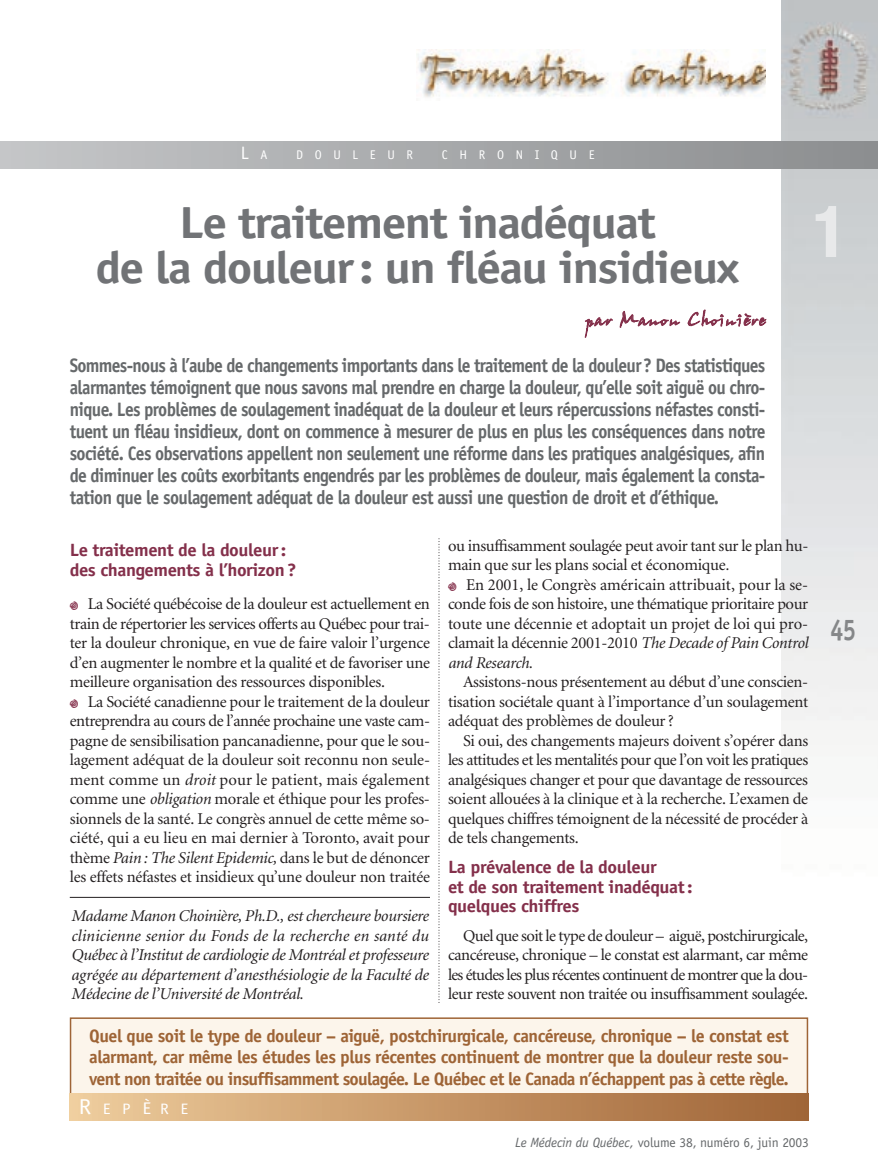
<style>
.page{position:relative;width:878px;height:1175px;background:#fff}
.page>*{position:absolute;margin:0;border:0;box-sizing:border-box;transform-origin:0 0}
.t1{font:700 condensed 72px "Helvetica Neue";color:#e8e9ea}
.t2{font:700 45px/45px "Officina Sans";letter-spacing:-.035em;color:#717376;text-align:center;scale:1.1 1}
.t3{font:700 30px "Officina Sans";color:#858789;scale:.8 1}
.t4{font:700 19.5px/22px "Officina Sans";letter-spacing:-.035em;color:#66696b;text-align:justify;scale:.9 1}
.t5{font:700 18px/21.8px "Officina Sans";letter-spacing:-.04em;color:#9e6436;text-align:justify}
.t6{font:18px "John Handy Plain";letter-spacing:.045em;color:#84304b}
.t7{font:18px "Officina Sans";color:#fff}
.t8{font:700 17.85px/19.5px "Officina Sans";letter-spacing:-.025em;color:#84304b;scale:1.05 1}
.t9{font:16.5px/19.5px "Minion";letter-spacing:-.015em;color:#231f20;text-align:justify}
.t10{font:italic 16.5px/19.5px "Minion";letter-spacing:-.015em;color:#231f20;text-align:justify}
.t11{font:15.15px "Officina Sans";color:#fff;scale:1.11 1}
.t12{font:13.5px "Officina Sans";letter-spacing:-.01em;color:#66696b}
.t13{font:12.6px "Officina Sans";letter-spacing:.93em;color:#fff}
.s1{font-size:12.6px}
.s2{font-family:"Mini Pics Confetti";font-weight:800;font-size:10.5px;color:#84304b}
.s3{font-style:italic}
.s4{font-size:21.6px}
.s5{font-size:16.8px}
</style>
<div class="page">
<img style="left:781px;top:0;width:97px;height:745px">
<svg style="left:438px;top:538px;width:1px;height:465px"></svg>
<img style="left:417px;top:49px;width:348px;height:49px">
<div style="left:0;top:141px;width:878px;height:27px;background:linear-gradient(to right,#c5c6c8,#8b8d8f)"></div>
<hr style="left:70px;top:897px;width:360px;height:1px;background:#231f20">
<div style="left:70px;top:1018px;width:737px;height:102px;background:#fcf5eb"></div>
<div style="left:70px;top:1017px;width:738px;height:103px;border:2px solid #9e6436"></div>
<div style="left:70px;top:1094px;width:738px;height:26px;background:linear-gradient(to right,#eecc9c,#9f6335)"></div>
<p class="t7" style="left:241px;top:146px;width:28px">L <span class="s1">A</span></p>
<p class="t13" style="left:296px;top:150px;width:119px">DOULEUR</p>
<p class="t13" style="left:442px;top:150px;width:154px">CHRONIQUE</p>
<h2 class="t2" style="left:96px;top:204px;width:587px">Le traitement inadéquat<br>de la douleur: un fléau insidieux</h2>
<p class="t6" style="left:585px;top:312px;width:181px">par Manon Choinière</p>
<p class="t4" style="left:70px;top:355px;width:774px">Sommes-nous à l’aube de changements importants dans le traitement de la douleur? Des statistiques alarmantes témoignent que nous savons mal prendre en charge la douleur, qu’elle soit aiguë ou chro&shy;nique. Les problèmes de soulagement inadéquat de la douleur et leurs répercussions néfastes consti&shy;tuent un fléau insidieux, dont on commence à mesurer de plus en plus les conséquences dans notre société. Ces observations appellent non seulement une réforme dans les pratiques analgésiques, afin de diminuer les coûts exorbitants engendrés par les problèmes de douleur, mais également la consta&shy;tation que le soulagement adéquat de la douleur est aussi une question de droit et d’éthique.</p>
<h1 class="t1" style="left:812px;top:205px;width:36px">1</h1>
<p class="t8" style="left:70px;top:542px;width:217px">Le traitement de la douleur: des changements à l’horizon?</p>
<p class="t9" style="left:70px;top:595px;width:362px;text-align:left"><span class="s2">i</span> La Société québécoise de la douleur est actuellement en train de répertorier les services offerts au Québec pour trai&shy;ter la douleur chronique, en vue de faire valoir l’urgence d’en augmenter le nombre et la qualité et de favoriser une meilleure organisation des ressources disponibles.<br><span class="s2">i</span> La Société canadienne pour le traitement de la douleur entreprendra au cours de l’année prochaine une vaste cam&shy;pagne de sensibilisation pancanadienne, pour que le sou&shy;lagement adéquat de la douleur soit reconnu non seule&shy;ment comme un <span class="s3">droit</span> pour le patient, mais également comme une <span class="s3">obligation</span> morale et éthique pour les profes&shy;sionnels de la santé. Le congrès annuel de cette même so&shy;ciété, qui a eu lieu en mai dernier à Toronto, avait pour thème <span class="s3">Pain : The Silent Epidemic,</span> dans le but de dénoncer les effets néfastes et insidieux qu’une douleur non traitée</p>
<p class="t10" style="left:71px;top:907px;width:359px">Madame Manon Choinière, Ph.D., est chercheure boursiere clinicienne senior du Fonds de la recherche en santé du Québec à l’Institut de cardiologie de Montréal et professeure agrégée au département d’anesthésiologie de la Faculté de Médecine de l’Université de Montréal.</p>
<p class="t9" style="left:448px;top:537px;width:362px;text-align:left">ou insuffisamment soulagée peut avoir tant sur le plan hu&shy;main que sur les plans social et économique<span class="s3">.<br></span><span class="s2">i</span> En 2001, le Congrès américain attribuait, pour la se&shy;conde fois de son histoire, une thématique prioritaire pour toute une décennie et adoptait un projet de loi qui pro&shy;clamait la décennie 2001-2010 <span class="s3">The Decade of Pain Control and Research.</span></p>
<p class="t9" style="left:448px;top:673px;width:362px;text-indent:15px">Assistons-nous présentement au début d’une conscien&shy;tisation sociétale quant à l’importance d’un soulagement adéquat des problèmes de douleur ?</p>
<p class="t9" style="left:448px;top:732px;width:362px;text-indent:15px">Si oui, des changements majeurs doivent s’opérer dans les attitudes et les mentalités pour que l’on voit les pratiques analgésiques changer et pour que davantage de ressources soient allouées à la clinique et à la recherche. L’examen de quelques chiffres témoignent de la nécessité de procéder à de tels changements.</p>
<p class="t8" style="left:448px;top:859px;width:234px">La prévalence de la douleur<br>et de son traitement inadéquat: quelques chiffres</p>
<p class="t9" style="left:448px;top:927px;width:362px;text-indent:15px">Quel que soit le type de douleur – aiguë, postchirurgicale, cancéreuse, chronique – le constat est alarmant, car même les études les plus récentes continuent de montrer que la dou&shy;leur reste souvent non traitée ou insuffisamment soulagée.</p>
<p class="t5" style="left:89px;top:1026px;width:701px">Quel que soit le type de douleur – aiguë, postchirurgicale, cancéreuse, chronique – le constat est alarmant, car même les études les plus récentes continuent de montrer que la douleur reste sou&shy;vent non traitée ou insuffisamment soulagée. Le Québec et le Canada n’échappent pas à cette règle.</p>
<p class="t11" style="left:79px;top:1103px;width:100px"><span class="s4">R</span>EP<span class="s5">È</span>RE</p>
<p class="t12" style="left:515px;top:1137px;width:295px"><span class="s3">Le Médecin du Québec,</span> volume 38, numéro 6, juin 2003</p>
<h3 class="t3" style="left:830px;top:618px;width:34px">45</h3>
</div>
